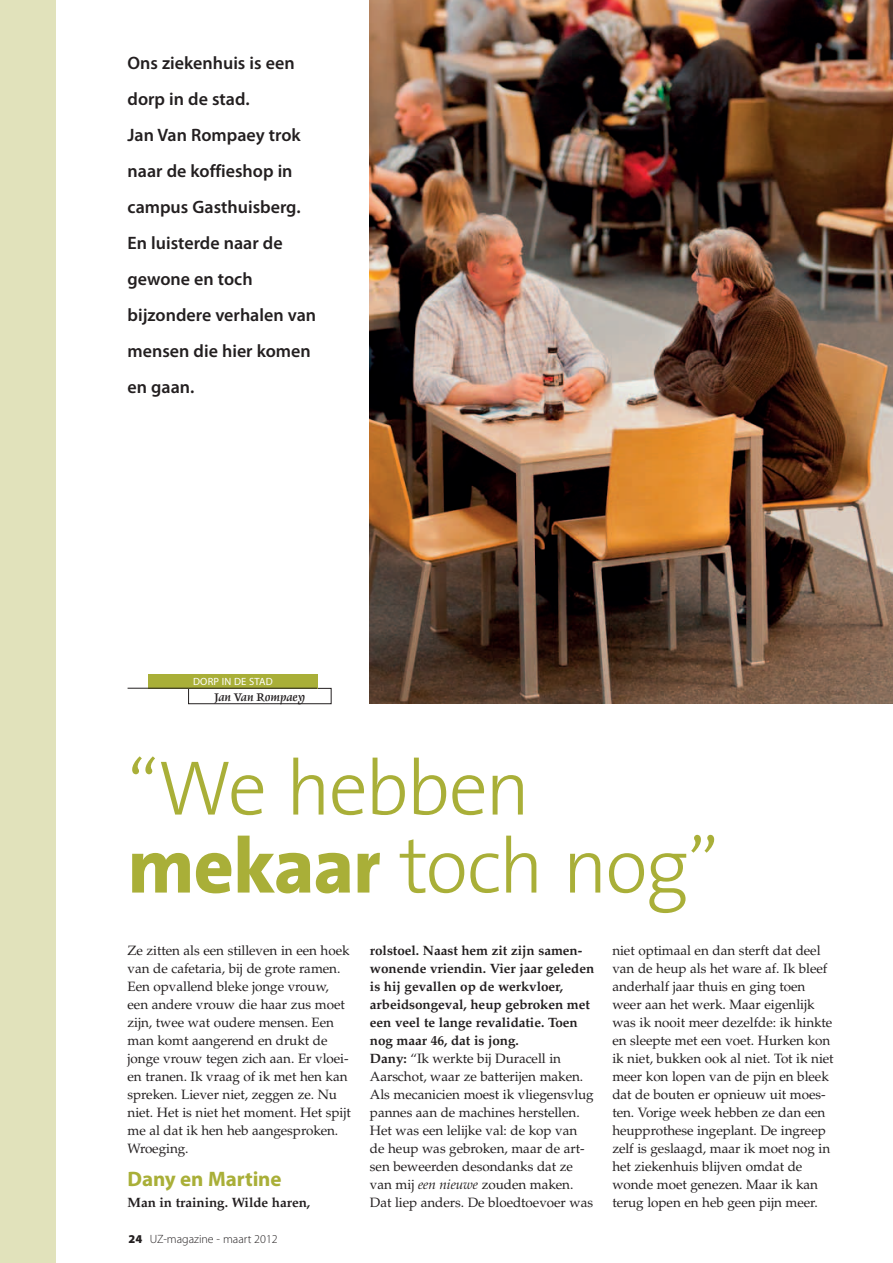
<style>
.page{position:relative;width:893px;height:1263px;background:#fff}
.page>*{position:absolute;margin:0;border:0;box-sizing:border-box;transform-origin:0 0}
.t1{font:300 78px/78px "The Sans";letter-spacing:-.03em;color:#a9af38}
.t2{font:700 21px "Myriad Pro";letter-spacing:-.005em;color:#a9af38}
.t3{font:600 18px/36px "Myriad Pro";color:#231f20}
.t4{font:14.85px "Delphin LT Std 2";color:#231f20}
.t5{font:13.5px/18px "Palatino LT Std";letter-spacing:-.005em;color:#231f20}
.t6{font:700 13.5px "Palatino LT Std";letter-spacing:-.005em;color:#231f20}
.t7{font:300 12px "Myriad Pro";color:#231f20}
.t8{font:10.5px "Myriad Pro";color:#fff}
.s1{font-weight:800}
.s2{font-weight:900}
.s3{font-weight:700}
.s4{font-style:italic}
</style>
<div class="page">
<div style="left:188px;top:688px;width:143px;height:16px;border:1px solid #231f20"></div>
<div style="left:148px;top:674px;width:170px;height:14px;background:#a9af38"></div>
<hr style="left:128px;top:688px;width:189px;height:1px;background:#231f20">
<img style="left:370px;top:0;width:523px;height:704px">
<div style="left:0;top:0;width:55px;height:1263px;background:#e1e2bb"></div>
<h3 class="t3" style="left:128px;top:44px;width:190px">Ons ziekenhuis is een dorp in de stad.<br>Jan Van Rompaey trok naar de koffieshop in campus Gasthuisberg.<br>En luisterde naar de gewone en toch bijzondere verhalen van mensen die hier komen en gaan.</h3>
<p class="t8" style="left:193px;top:675px;width:81px">DORP IN DESTAD</p>
<p class="t4" style="left:214px;top:689px;width:92px">Jan Van Rompaey</p>
<h1 class="t1" style="left:128px;top:747px;width:593px">“We hebben <span class="s1">mekaar</span> toch nog”</h1>
<p class="t5" style="left:128px;top:942px;width:225px">Ze zitten als een stilleven in een hoek van de cafetaria, bij de grote ramen.<br>Een opvallend bleke jonge vrouw, een andere vrouw die haar zus moet zijn, twee wat oudere mensen. Een man komt aangerend en drukt de jonge vrouw tegen zich aan. Er vloei&shy;en tranen. Ik vraag of ik met hen kan spreken. Liever niet, zeggen ze. Nu niet. Het is niet het moment. Het spijt me al dat ik hen heb aangesproken.<br>Wroeging.</p>
<h2 class="t2" style="left:128px;top:1166px;width:156px">Dany en Martine</h2>
<p class="t6" style="left:128px;top:1195px;width:184px">Man in training. Wilde haren,</p>
<p class="t7" style="left:129px;top:1232px;width:151px"><span class="s2">24</span> UZ-magazine - maart 2012</p>
<p class="t5" style="left:370px;top:942px;width:226px"><span class="s3">rolstoel. Naast hem zit zijn samen&shy;wonende vriendin. Vier jaar geleden is hij gevallen op de werkvloer, arbeidsongeval, heup gebroken met een veel te lange revalidatie. Toen nog maar 46, dat is jong.<br>Dany:</span> “Ik werkte bij Duracell in Aarschot, waar ze batterijen maken.<br>Als mecanicien moest ik vliegensvlug pannes aan de machines herstellen.<br>Het was een lelijke val: de kop van de heup was gebroken, maar de art&shy;sen beweerden desondanks dat ze van mij <span class="s4">een nieuwe</span> zouden maken.<br>Dat liep anders. De bloedtoevoer was</p>
<p class="t5" style="left:612px;top:942px;width:223px">niet optimaal en dan sterft dat deel van de heup als het ware af. Ik bleef anderhalf jaar thuis en ging toen weer aan het werk. Maar eigenlijk was ik nooit meer dezelfde: ik hinkte en sleepte met een voet. Hurken kon ik niet, bukken ook al niet. Tot ik niet meer kon lopen van de pijn en bleek dat de bouten er opnieuw uit moes&shy;ten. Vorige week hebben ze dan een heupprothese ingeplant. De ingreep zelf is geslaagd, maar ik moet nog in het ziekenhuis blijven omdat de wonde moet genezen. Maar ik kan terug lopen en heb geen pijn meer.</p>
</div>
